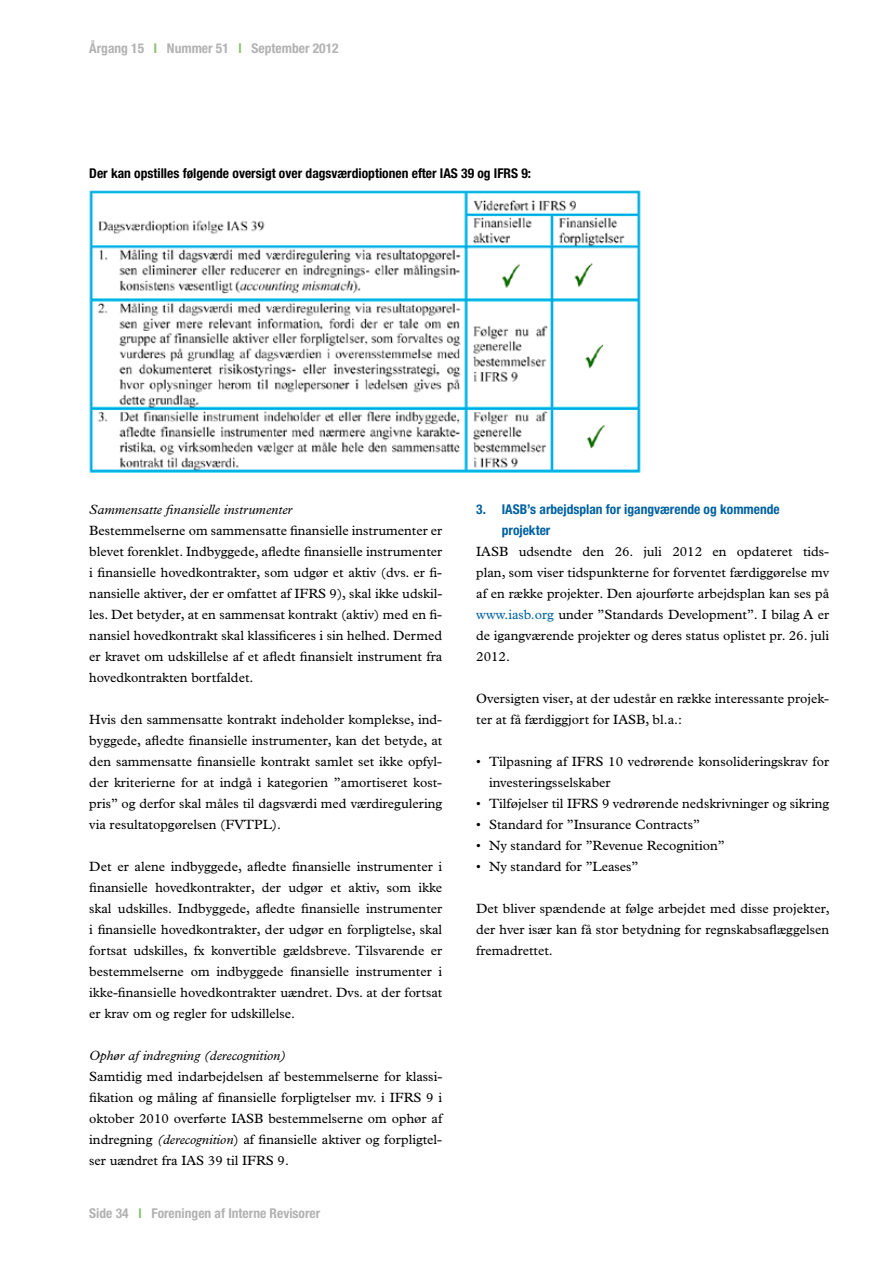
<style>
.page{position:relative;width:893px;height:1263px;background:#fff}
.page>*{position:absolute;margin:0;border:0;box-sizing:border-box;transform-origin:0 0}
.t1{font:13.5px/21px "Plantin";color:#000;text-align:justify}
.t2{font:700 condensed 13.5px "Helvetica Neue";color:#000}
.t3{font:700 condensed 13.5px "Helvetica Neue";color:#b3b2b2}
.t4{font:italic 13.5px "Plantin";color:#000}
.t5{font:700 condensed 13.5px/21px "Helvetica Neue";color:#0061a1}
.s1{color:#8bbe6d}
.s2{font-style:italic}
.s3{color:#0061a1}
</style>
<div class="page">
<img style="left:89px;top:190px;width:552px;height:283px">
<p class="t3" style="left:89px;top:40px;width:251px">Årgang 15 <span class="s1">l</span> Nummer 51 <span class="s1">l</span> September 2012</p>
<p class="t2" style="left:89px;top:165px;width:443px">Der kan opstilles følgende oversigt over dagsværdioptionen efter IAS 39 og IFRS 9:</p>
<p class="t4" style="left:89px;top:501px;width:204px">Sammensatte finansielle instrumenter</p>
<p class="t1" style="left:89px;top:519px;width:354px">Bestemmelserne om sammensatte finansielle instrumenter er blevet forenklet. Indbyggede, afledte finansielle instrumenter i finansielle hovedkontrakter, som udgør et aktiv (dvs. er fi&shy;nansielle aktiver, der er omfattet af IFRS 9), skal ikke udskil&shy;les. Det betyder, at en sammensat kontrakt (aktiv) med en fi&shy;nansiel hovedkontrakt skal klassificeres i sin helhed. Dermed er kravet om udskillelse af et afledt finansielt instrument fra hovedkontrakten bortfaldet.</p>
<p class="t1" style="left:89px;top:709px;width:354px">Hvis den sammensatte kontrakt indeholder komplekse, ind&shy;byggede, afledte finansielle instrumenter, kan det betyde, at den sammensatte finansielle kontrakt samlet set ikke opfyl&shy;der kriterierne for at indgå i kategorien ”amortiseret kost&shy;pris” og derfor skal måles til dagsværdi med værdiregulering via resultatopgørelsen (FVTPL).</p>
<p class="t1" style="left:89px;top:856px;width:354px">Det er alene indbyggede, afledte finansielle instrumenter i finansielle hovedkontrakter, der udgør et aktiv, som ikke skal udskilles. Indbyggede, afledte finansielle instrumenter i finansielle hovedkontrakter, der udgør en forpligtelse, skal fortsat udskilles, fx konvertible gældsbreve. Tilsvarende er bestemmelserne om indbyggede finansielle instrumenter i ikke-finansielle hovedkontrakter uændret. Dvs. at der fortsat er krav om og regler for udskillelse.</p>
<p class="t4" style="left:89px;top:1047px;width:198px">Ophør af indregning (derecognition)</p>
<p class="t1" style="left:89px;top:1066px;width:354px">Samtidig med indarbejdelsen af bestemmelserne for klassi&shy;fikation og måling af finansielle forpligtelser mv. i IFRS 9 i oktober 2010 overførte IASB bestemmelserne om ophør af indregning <span class="s2">(derecognition</span>) af finansielle aktiver og forpligtel&shy;ser uændret fra IAS 39 til IFRS 9.</p>
<p class="t3" style="left:89px;top:1205px;width:232px">Side 34 <span class="s1">l</span> Foreningen af Interne Revisorer</p>
<p class="t5" style="left:502px;top:498px;width:280px;text-indent:-26px">3. IASB’s arbejdsplan for igangværende og kommende projekter</p>
<p class="t1" style="left:476px;top:540px;width:354px">IASB udsendte den 26. juli 2012 en opdateret tids&shy;plan, som viser tidspunkterne for forventet færdiggørelse mv af en række projekter. Den ajourførte arbejdsplan kan ses på <span class="s3">www.iasb.org</span> under ”Standards Development”. I bilag A er de igangværende projekter og deres status oplistet pr. 26. juli 2012.</p>
<p class="t1" style="left:476px;top:687px;width:354px">Oversigten viser, at der udestår en række interessante projek&shy;ter at få færdiggjort for IASB, bl.a.:</p>
<p class="t1" style="left:489px;top:750px;width:342px;text-indent:-13px">• Tilpasning af IFRS 10 vedrørende konsolideringskrav for investeringsselskaber</p>
<p class="t1" style="left:476px;top:792px;width:354px">• Tilføjelser til IFRS 9 vedrørende nedskrivninger og sikring</p>
<p class="t1" style="left:476px;top:813px;width:225px">• Standard for ”Insurance Contracts”</p>
<p class="t1" style="left:476px;top:834px;width:250px">• Ny standard for ”Revenue Recognition”</p>
<p class="t1" style="left:476px;top:855px;width:164px">• Ny standard for ”Leases”</p>
<p class="t1" style="left:476px;top:897px;width:355px">Det bliver spændende at følge arbejdet med disse projekter, der hver især kan få stor betydning for regnskabsaflæggelsen fremadrettet.</p>
</div>
